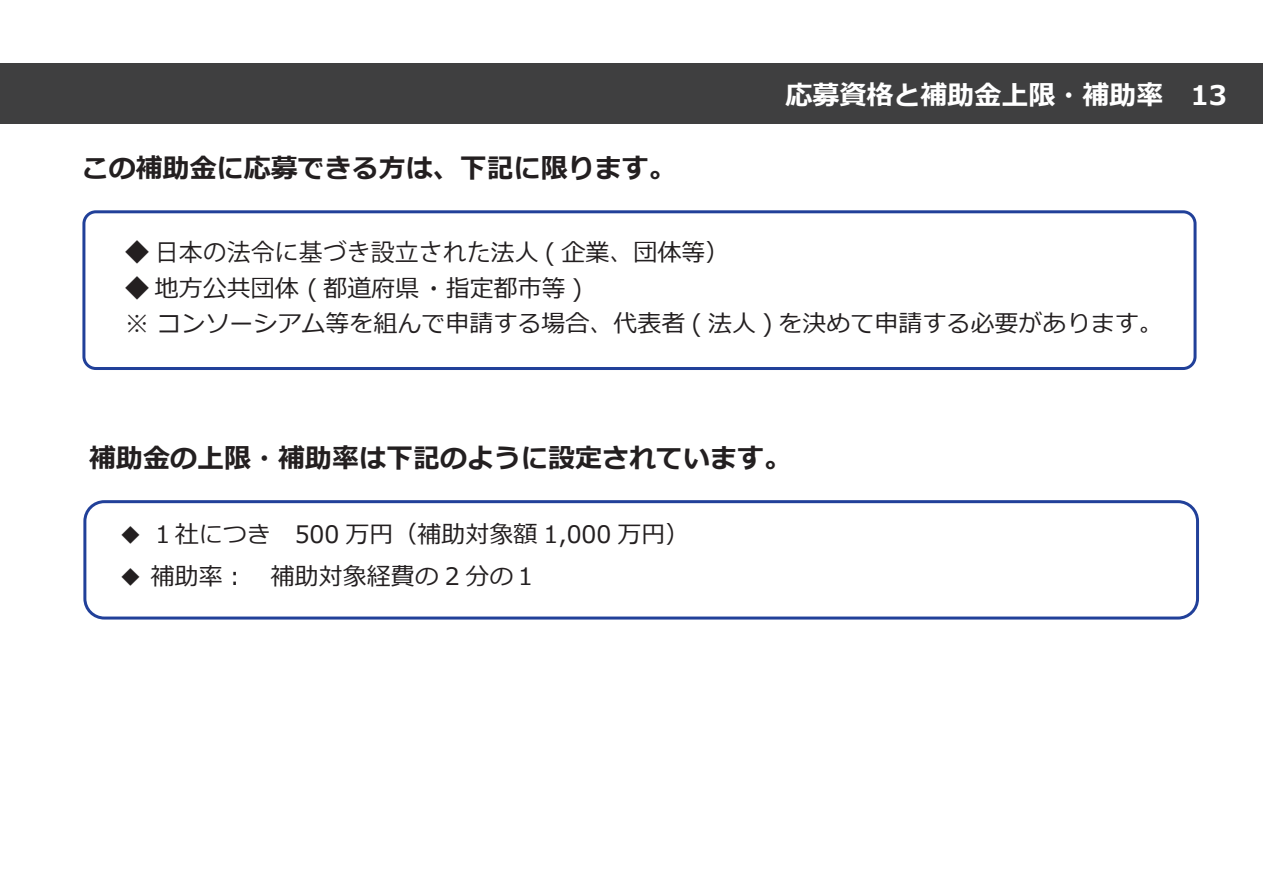
<style>
.page{position:relative;width:1263px;height:893px;background:#fff}
.page>*{position:absolute;margin:0;border:0;box-sizing:border-box;transform-origin:0 0}
.t1{font:700 27px "Meiryo";color:#231f20}
.t2{font:700 27px "Meiryo";color:#fff}
.t3{font:24px/36px "Meiryo";color:#231f20}
.t4{font:24px "Koz Go Pr 6 N";color:#231f20}
.s1{font-family:"Meiryo"}
.s2{font-family:"Koz Go Pr 6 N"}
</style>
<div class="page">
<div style="left:82px;top:210px;width:1114px;height:160px;border:3px solid #214099;border-radius:12px"></div>
<div style="left:0;top:63px;width:1263px;height:61px;background:#3f3f40"></div>
<div style="left:83px;top:500px;width:1116px;height:119px;border:3px solid #214099;border-radius:19px"></div>
<p class="t1" style="left:82px;top:150px;width:595px">この補助金に応募できる方は、下記に限ります。</p>
<p class="t2" style="left:785px;top:77px;width:443px">応募資格と補助金上限・補助率　13</p>
<p class="t4" style="left:125px;top:238px;width:606px">◆ 日本の法令に基づき設立された<span class="s1">法人 ( 企業、団体等）</span></p>
<p class="t3" style="left:125px;top:271px;width:1039px"><span class="s2">◆</span> 地方公共団体 ( 都道府県 ・指定都市等 )<br>※ コンソーシアム等を組んで申請する場合、代表者 ( 法人 ) を決めて申請する必要があります。</p>
<p class="t1" style="left:89px;top:439px;width:704px">補助金の上限・補助率は下記のように設定されています。</p>
<p class="t3" style="left:119px;top:517px;width:572px">◆ １社につき　500 万円（補助対象額 1,000 万円）</p>
<p class="t3" style="left:119px;top:559px;width:421px">◆ 補助率：　補助対象経費の 2 分の１</p>
</div>
